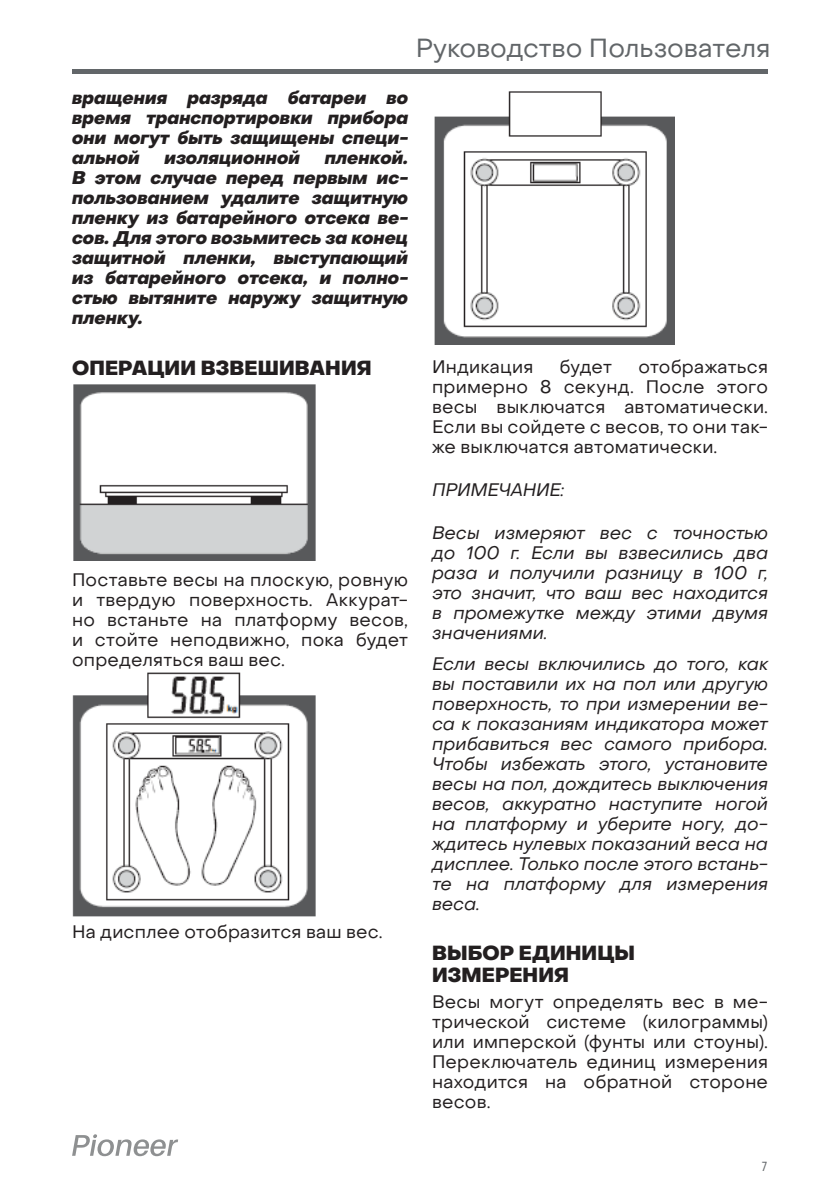
<style>
.page{position:relative;width:840px;height:1191px;background:#fff}
.page>*{position:absolute;margin:0;border:0;box-sizing:border-box;transform-origin:0 0}
.t1{font:26px "Object Sans";color:#626669}
.Заголовки{font:800 20px/22px "Object Sans";letter-spacing:.01em;color:#231f20}
.Примечание{font:italic 18px/20px "Object Sans";letter-spacing:-.005em;color:#231f20;text-align:justify}
.Основной_текст{font:18px/20px "Object Sans";letter-spacing:.015em;color:#231f20;text-align:justify}
.Внимание{font:italic 800 18px/20px "Object Sans";letter-spacing:.005em;color:#231f20;text-align:justify}
.t2{font:condensed 14.2px "Myriad Pro";color:#626669}
</style>
<div class="page">
<hr style="left:72px;top:69px;width:695px;height:4px;background:#626669">
<svg style="left:72px;top:1134px;width:106px;height:22px"></svg>
<img style="left:73px;top:384px;width:242px;height:176px">
<img style="left:72px;top:672px;width:244px;height:245px">
<img style="left:434px;top:91px;width:240px;height:254px">
<h1 class="t1" style="left:415px;top:32px;width:356px">Руководство Пользователя</h1>
<p class="Внимание" style="left:72px;top:88px;width:337px">вращения разряда батареи во время транспортировки прибора они могут быть защищены специ&shy;альной</p>
<p class="Внимание" style="left:72px;top:148px;width:337px;text-indent:252px">пленкой.<br>В этом случае перед первым ис&shy;пользованием удалите защитную пленку из батарейного отсека ве&shy;сов. Для этого возьмитесь за конец защитной пленки, выступающий из батарейного отсека, и полно&shy;стью вытяните наружу защитную пленку.</p>
<p class="Заголовки" style="left:72px;top:357px;width:301px">ОПЕРАЦИИ ВЗВЕШИВАНИЯ</p>
<p class="Внимание" style="left:164px;top:148px;width:137px">изоляционной</p>
<p class="Основной_текст" style="left:72px;top:570px;width:337px">Поставьте весы на плоскую, ровную и твердую поверхность. Аккурат&shy;но встаньте на платформу весов, и стойте неподвижно, пока будет определяться ваш вес.</p>
<p class="Основной_текст" style="left:72px;top:921px;width:312px">На дисплее отобразится ваш вес.</p>
<p class="Основной_текст" style="left:432px;top:357px;width:337px;text-indent:206px">отображаться примерно 8 секунд. После этого весы выключатся автоматически.<br>Если вы сойдете с весов, то они так&shy;же выключатся автоматически.</p>
<p class="Примечание" style="left:432px;top:479px;width:134px">ПРИМЕЧАНИЕ:</p>
<p class="Примечание" style="left:432px;top:522px;width:337px">Весы измеряют вес с точностью до 100 г. Если вы взвесились два раза и получили разницу в 100 г, это значит, что ваш вес находится в промежутке между этими двумя значениями.</p>
<p class="Примечание" style="left:432px;top:653px;width:337px">Если весы включились до того, как вы поставили их на пол или другую поверхность, то при измерении ве&shy;са к показаниям индикатора может прибавиться вес самого прибора.<br>Чтобы избежать этого, установите весы на пол, дождитесь выключения весов, аккуратно наступите ногой на платформу и уберите ногу, до&shy;ждитесь нулевых показаний веса на дисплее. Только после этого встань&shy;те на платформу для измерения веса.</p>
<p class="Заголовки" style="left:432px;top:942px;width:204px">ВЫБОР ЕДИНИЦЫ<br>ИЗМЕРЕНИЯ</p>
<p class="Основной_текст" style="left:432px;top:991px;width:337px">Весы могут определять вес в ме&shy;трической системе (килограммы) или имперской (фунты или стоуны).<br>Переключатель единиц измерения находится на обратной стороне весов.</p>
<p class="Основной_текст" style="left:432px;top:357px;width:103px">Индикация</p>
<p class="Основной_текст" style="left:559px;top:357px;width:54px">будет</p>
<p class="t2" style="left:761px;top:1158px;width:7px">7</p>
</div>
